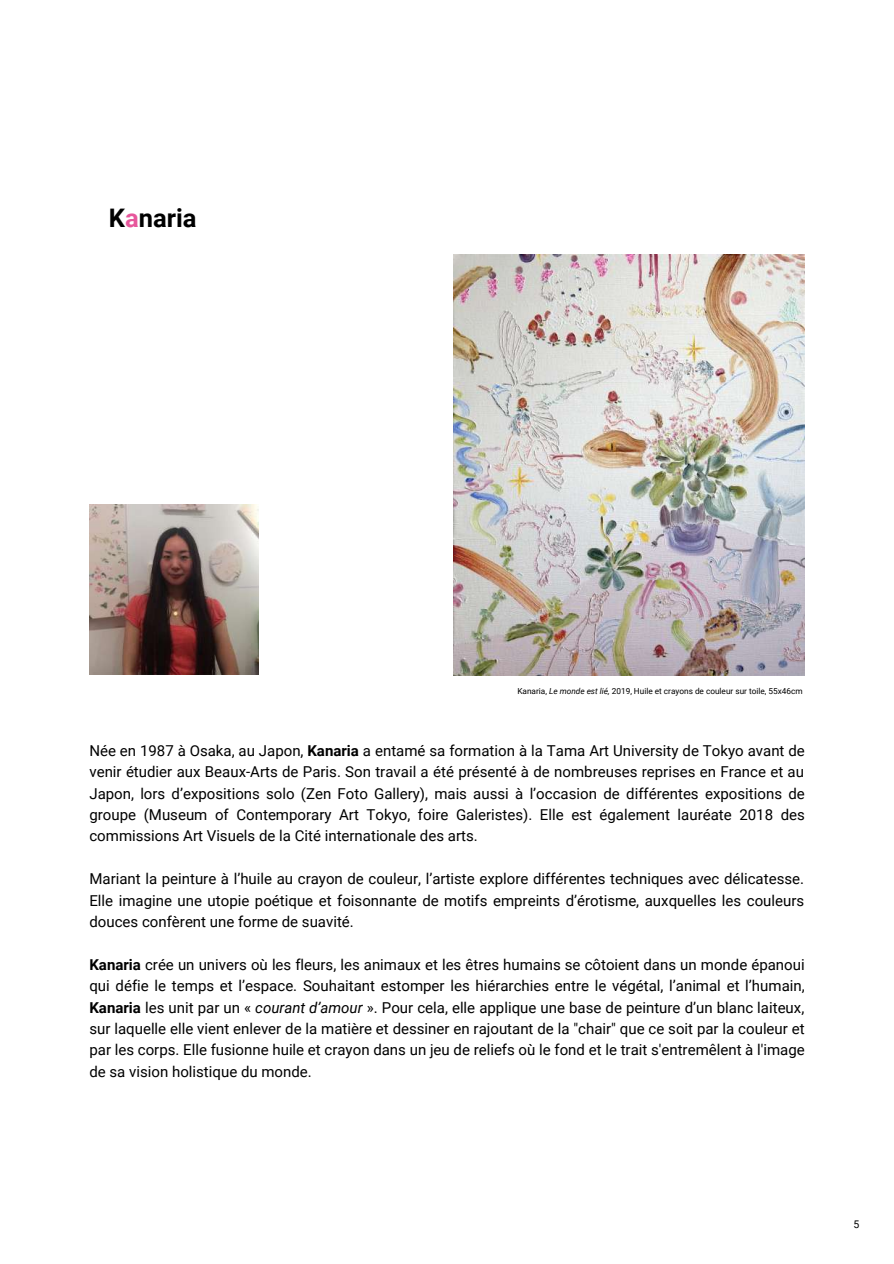
<style>
.page{position:relative;width:894px;height:1264px;background:#fff}
.page>*{position:absolute;margin:0;border:0;box-sizing:border-box;transform-origin:0 0}
.t1{font:700 25.5px "Roboto";color:#000}
.t2{font:15px/21.5px "Roboto";color:#000;text-align:justify}
.t3{font:10.5px "Roboto";color:#000}
.t4{font:8.25px "Roboto";color:#000}
.s1{color:#e7579c}
.s2{font-style:italic}
.s3{font-weight:700}
</style>
<div class="page">
<img style="left:453px;top:255px;width:351px;height:420px">
<img style="left:89px;top:505px;width:169px;height:170px">
<h1 class="t1" style="left:109px;top:203px;width:89px">K<span class="s1">a</span>naria</h1>
<p class="t4" style="left:517px;top:686px;width:287px">Kanaria, <span class="s2">Le monde est lié,</span> 2019, Huile et crayons de couleur sur toile, 55x46cm</p>
<p class="t2" style="left:89px;top:740px;width:716px">Née en 1987 à Osaka, au Japon, <span class="s3">Kanaria</span> a entamé sa formation à la Tama Art University de Tokyo avant de venir étudier aux Beaux-Arts de Paris. Son travail a été présenté à de nombreuses reprises en France et au Japon, lors d’expositions solo (Zen Foto Gallery), mais aussi à l’occasion de différentes expositions de groupe (Museum of Contemporary Art Tokyo, foire Galeristes). Elle est également lauréate 2018 des commissions Art Visuels de la Cité internationale des arts.</p>
<p class="t2" style="left:89px;top:868px;width:716px">Mariant la peinture à l’huile au crayon de couleur, l’artiste explore différentes techniques avec délicatesse.<br>Elle imagine une utopie poétique et foisonnante de motifs empreints d’érotisme, auxquelles les couleurs douces confèrent une forme de suavité.</p>
<p class="t2" style="left:89px;top:953px;width:716px"><span class="s3">Kanaria</span> crée un univers où les fleurs, les animaux et les êtres humains se côtoient dans un monde épanoui qui défie le temps et l’espace. Souhaitant estomper les hiérarchies entre le végétal, l’animal et l’humain, <span class="s3">Kanaria</span> les unit par un « <span class="s2">courant d’amour</span> ». Pour cela, elle applique une base de peinture d’un blanc laiteux, sur laquelle elle vient enlever de la matière et dessiner en rajoutant de la "chair" que ce soit par la couleur et par les corps. Elle fusionne huile et crayon dans un jeu de reliefs où le fond et le trait s'entremêlent à l'image de sa vision holistique du monde.</p>
<p class="t3" style="left:853px;top:1218px;width:7px">5</p>
</div>
